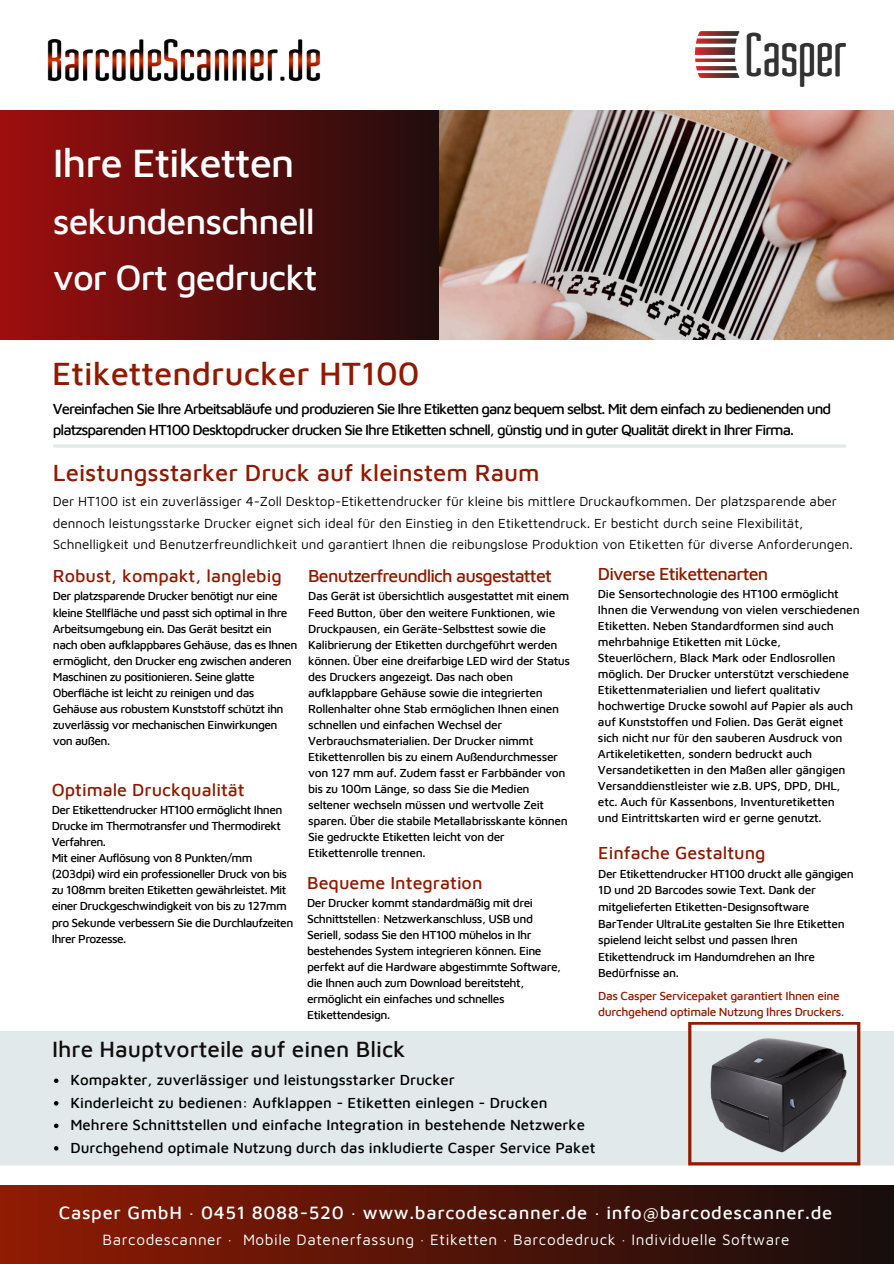
<style>
.page{position:relative;width:894px;height:1264px;background:#fff}
.page>*{position:absolute;margin:0;border:0;box-sizing:border-box;transform-origin:0 0}
.t1{font:500 40.5px "Maven Pro";letter-spacing:-.03em;color:#fff}
.t2{font:500 36px/55.5px "Maven Pro";letter-spacing:-.03em;color:#fff}
.t3{font:500 33px "Maven Pro";color:#911900}
.t4{font:500 24px "Maven Pro";color:#911900}
.t5{font:500 22.65px "Maven Pro";color:#120d0d}
.t6{font:500 18.3px "Maven Pro";letter-spacing:.035em;color:#fff}
.t7{font:500 17.85px "Maven Pro";color:#911900}
.t8{font:500 17.85px "Maven Pro";letter-spacing:-.045em;color:#911900}
.t9{font:15.3px "Maven Pro";letter-spacing:.035em;color:#fff}
.t10{font:500 15px "Maven Pro";color:#000}
.t11{font:500 15px/20.2px "Maven Pro";letter-spacing:-.07em;color:#000}
.t12{font:13.5px/21.5px "Maven Pro";letter-spacing:-.005em;color:#000}
.t13{font:500 12px/16px "Maven Pro";letter-spacing:-.03em;color:#000}
.t14{font:500 12px/16.5px "Maven Pro";letter-spacing:-.035em;color:#911900}
</style>
<div class="page">
<img style="left:439px;top:110px;width:454px;height:230px">
<div style="left:0;top:110px;width:439px;height:230px;background:linear-gradient(to right,#9f0e0e,#200d0d)"></div>
<div style="left:0;top:1185px;width:893px;height:78px;background:linear-gradient(to right,#911b03,#160d0d)"></div>
<hr style="left:55px;top:444px;width:789px;height:4px;background:#e2e9eb">
<div style="left:0;top:1030px;width:893px;height:135px;background:#e2e9eb"></div>
<svg style="left:54px;top:1078px;width:4px;height:5px"></svg>
<svg style="left:54px;top:1101px;width:4px;height:4px"></svg>
<svg style="left:54px;top:1123px;width:4px;height:5px"></svg>
<svg style="left:54px;top:1146px;width:4px;height:4px"></svg>
<img style="left:47px;top:38px;width:274px;height:44px">
<img style="left:695px;top:32px;width:150px;height:55px">
<img style="left:690px;top:1022px;width:169px;height:144px">
<h5 class="t1" style="left:53px;top:138px;width:243px">Ihre Etiketten</h5>
<h5 class="t2" style="left:53px;top:193px;width:266px">sekundenschnell vor Ort gedruckt</h5>
<p class="t3" style="left:52px;top:352px;width:369px">Etikettendrucker HT100</p>
<p class="t11" style="left:53px;top:398px;width:779px">Vereinfachen Sie Ihre Arbeitsabläufe und produzieren Sie Ihre Etiketten ganz bequem selbst. Mit dem einfach zu bedienenden und platzsparenden HT100 Desktopdrucker drucken Sie Ihre Etiketten schnell, günstig und in guter Qualität direkt in Ihrer Firma.</p>
<p class="t4" style="left:53px;top:458px;width:488px">Leistungsstarker Druck auf kleinstem Raum</p>
<p class="t12" style="left:53px;top:490px;width:801px">Der HT100 ist ein zuverlässiger 4-Zoll Desktop-Etikettendrucker für kleine bis mittlere Druckaufkommen. Der platzsparende aber dennoch leistungsstarke Drucker eignet sich ideal für den Einstieg in den Etikettendruck. Er besticht durch seine Flexibilität,<br>Schnelligkeit und Benutzerfreundlichkeit und garantiert Ihnen die reibungslose Produktion von Etiketten für diverse Anforderungen.</p>
<p class="t7" style="left:53px;top:565px;width:230px">Robust, kompakt, langlebig</p>
<p class="t13" style="left:53px;top:588px;width:246px">Der platzsparende Drucker benötigt nur eine kleine Stellfläche und passt sich optimal in Ihre Arbeitsumgebung ein. Das Gerät besitzt ein nach oben aufklappbares Gehäuse, das es Ihnen ermöglicht, den Drucker eng zwischen anderen Maschinen zu positionieren. Seine glatte Oberfläche ist leicht zu reinigen und das Gehäuse aus robustem Kunststoff schützt ihn zuverlässig vor mechanischen Einwirkungen von außen.</p>
<p class="t7" style="left:52px;top:779px;width:194px">Optimale Druckqualität</p>
<p class="t13" style="left:52px;top:801px;width:232px;text-align:justify">Der Etikettendrucker HT100 ermöglicht Ihnen Drucke im Thermotransfer und Thermodirekt Verfahren.</p>
<p class="t13" style="left:52px;top:849px;width:243px">Mit einer Auflösung von 8 Punkten/mm (203dpi) wird ein professioneller Druck von bis zu 108mm breiten Etiketten gewährleistet. Mit einer Druckgeschwindigkeit von bis zu 127mm pro Sekunde verbessern Sie die Durchlaufzeiten Ihrer Prozesse.</p>
<p class="t8" style="left:308px;top:565px;width:245px">Benutzerfreundlich ausgestattet</p>
<p class="t13" style="left:308px;top:588px;width:263px">Das Gerät ist übersichtlich ausgestattet mit einem Feed Button, über den weitere Funktionen, wie Druckpausen, ein Geräte-Selbsttest sowie die Kalibrierung der Etiketten durchgeführt werden können. Über eine dreifarbige LED wird der Status des Druckers angezeigt. Das nach oben aufklappbare Gehäuse sowie die integrierten Rollenhalter ohne Stab ermöglichen Ihnen einen schnellen und einfachen Wechsel der Verbrauchsmaterialien. Der Drucker nimmt Etikettenrollen bis zu einem Außendurchmesser von 127 mm auf. Zudem fasst er Farbbänder von bis zu 100m Länge, so dass Sie die Medien seltener wechseln müssen und wertvolle Zeit sparen. Über die stabile Metallabrisskante können Sie gedruckte Etiketten leicht von der Etikettenrolle trennen.</p>
<p class="t7" style="left:307px;top:871px;width:177px">Bequeme Integration</p>
<p class="t13" style="left:307px;top:894px;width:255px">Der Drucker kommt standardmäßig mit drei Schnittstellen: Netzwerkanschluss, USB und Seriell, sodass Sie den HT100 mühelos in Ihr bestehendes System integrieren können. Eine perfekt auf die Hardware abgestimmte Software, die Ihnen auch zum Download bereitsteht, ermöglicht ein einfaches und schnelles Etikettendesign.</p>
<p class="t5" style="left:52px;top:1035px;width:355px">Ihre Hauptvorteile auf einen Blick</p>
<p class="t8" style="left:597px;top:562px;width:172px">Diverse Etikettenarten</p>
<p class="t13" style="left:597px;top:585px;width:263px">Die Sensortechnologie des HT100 ermöglicht Ihnen die Verwendung von vielen verschiedenen Etiketten. Neben Standardformen sind auch mehrbahnige Etiketten mit Lücke, Steuerlöchern, Black Mark oder Endlosrollen möglich. Der Drucker unterstützt verschiedene Etikettenmaterialien und liefert qualitativ hochwertige Drucke sowohl auf Papier als auch auf Kunststoffen und Folien. Das Gerät eignet sich nicht nur für den sauberen Ausdruck von Artikeletiketten, sondern bedruckt auch Versandetiketten in den Maßen aller gängigen Versanddienstleister wie z.B. UPS, DPD, DHL, etc. Auch für Kassenbons, Inventuretiketten</p>
<p class="t13" style="left:597px;top:809px;width:225px">und Eintrittskarten wird er gerne genutzt.</p>
<h2 class="t7" style="left:598px;top:842px;width:169px">Einfache Gestaltung</h2>
<p class="t13" style="left:598px;top:865px;width:257px;line-height:16.5px">Der Etikettendrucker HT100 druckt alle gängigen 1D und 2D Barcodes sowie Text. Dank der mitgelieferten Etiketten-Designsoftware BarTender UltraLite gestalten Sie Ihre Etiketten spielend leicht selbst und passen Ihren Etikettendruck im Handumdrehen an Ihre Bedürfnisse an.</p>
<p class="t14" style="left:598px;top:986px;width:247px">Das Casper Servicepaket garantiert Ihnen eine durchgehend optimale Nutzung Ihres Druckers.</p>
<p class="t10" style="left:70px;top:1070px;width:386px">Kompakter, zuverlässiger und leistungsstarker Drucker</p>
<p class="t10" style="left:70px;top:1093px;width:478px">Kinderleicht zu bedienen: Aufklappen - Etiketten einlegen - Drucken</p>
<h1 class="t10" style="left:70px;top:1115px;width:516px">Mehrere Schnittstellen und einfache Integration in bestehende Netzwerke</h1>
<p class="t10" style="left:70px;top:1138px;width:526px">Durchgehend optimale Nutzung durch das inkludierte Casper Service Paket</p>
<p class="t6" style="left:59px;top:1201px;width:774px">Casper GmbH · 0451 8088-520 · www.barcodescanner.de · info@barcodescanner.de</p>
<p class="t9" style="left:103px;top:1229px;width:688px">Barcodescanner · Mobile Datenerfassung · Etiketten · Barcodedruck · Individuelle Software</p>
</div>
